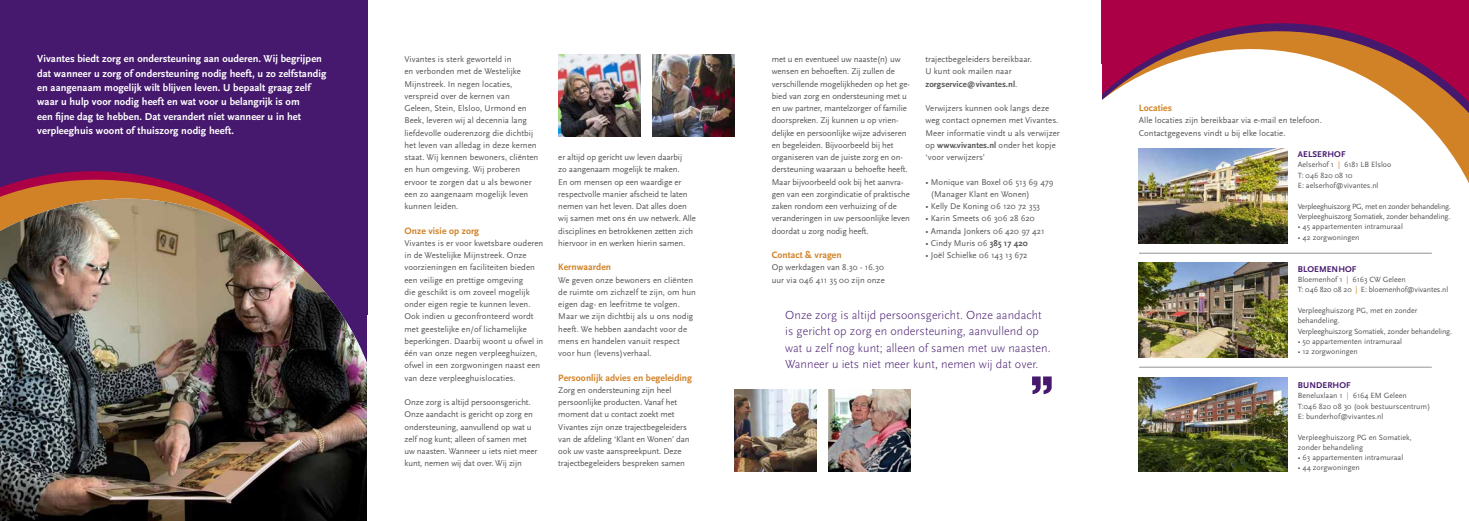
<style>
.page{position:relative;width:1469px;height:521px;background:#fff}
.page>*{position:absolute;margin:0;border:0;box-sizing:border-box;transform-origin:0 0}
.t1{font:300 12.25px/16.4px "Scala Sans Pro";letter-spacing:.005em;color:#46196e}
.t2{font:700 10.5px/14.3px "Scala Sans Pro";letter-spacing:.005em;color:#fff}
.t3{font:700 9.62px "Scala Sans Pro";letter-spacing:.005em;color:#d18227}
.t4{font:8.75px/12.2px "Scala Sans Pro";letter-spacing:.005em;color:#555}
.t5{font:700 8.75px "Scala Sans Pro";letter-spacing:.015em;color:#46196e}
.t6{font:7.88px/10.3px "Scala Sans Pro";color:#555}
.t7{font:7.88px/10.3px "Scala Sans Pro";letter-spacing:-.02em;color:#555}
.s1{font-weight:700}
.s2{font-family:"Scala Sans OT";font-weight:700}
.s3{color:#d18227}
</style>
<div class="page">
<div style="left:1101px;top:0;width:367px;height:19px;background:#ab0045"></div>
<svg style="left:1032px;top:19px;width:436px;height:376px"></svg>
<div style="left:0;top:0;width:367px;height:521px;background:#46196e"></div>
<svg style="left:0;top:167px;width:368px;height:32px"></svg>
<img style="left:0;top:199px;width:368px;height:322px">
<div style="left:367px;top:315px;width:31px;height:206px;background:#fff"></div>
<img style="left:558px;top:55px;width:82px;height:81px">
<img style="left:734px;top:389px;width:82px;height:82px">
<img style="left:652px;top:55px;width:82px;height:81px">
<img style="left:828px;top:389px;width:82px;height:82px">
<svg style="left:1032px;top:376px;width:19px;height:18px"></svg>
<div style="left:1032px;top:64px;width:69px;height:127px;background:#fff"></div>
<div style="left:1082px;top:389px;width:386px;height:132px;background:#fff"></div>
<img style="left:1138px;top:149px;width:149px;height:94px">
<img style="left:1138px;top:377px;width:149px;height:94px">
<img style="left:1138px;top:263px;width:149px;height:94px">
<hr style="left:1139px;top:253px;width:292px;height:1px;background:#939393">
<hr style="left:1139px;top:367px;width:292px;height:1px;background:#939393">
<p class="t2" style="left:37px;top:52px;width:291px">Vivantes biedt zorg en ondersteuning aan ouderen. Wij begrijpen dat wanneer u zorg of ondersteuning nodig heeft, u zo zelfstandig en aangenaam mogelijk wilt blijven leven. U bepaalt graag zelf waar u hulp voor nodig heeft en wat voor u belangrijk is om<br>een fijne dag te hebben. Dat verandert niet wanneer u in het verpleeghuis woont of thuiszorg nodig heeft.</p>
<p class="t4" style="left:404px;top:53px;width:135px">Vivantes is sterk geworteld in<br>en verbonden met de Westelijke<br>Mijnstreek. In negen locaties, verspreid over de kernen van<br>Geleen, Stein, Elsloo, Urmond en<br>Beek, leveren wij al decennia lang liefdevolle ouderenzorg die dichtbij het leven van alledag in deze kernen staat. Wij kennen bewoners, cliënten en hun omgeving. Wij proberen ervoor te zorgen dat u als bewoner een zo aangenaam mogelijk leven kunnen leiden.</p>
<p class="t3" style="left:404px;top:225px;width:76px">Onze visie op zorg</p>
<p class="t4" style="left:404px;top:237px;width:140px">Vivantes is er voor kwetsbare ouderen in de Westelijke Mijnstreek. Onze voorzieningen en faciliteiten bieden een veilige en prettige omgeving<br>die geschikt is om zoveel mogelijk onder eigen regie te kunnen leven.<br>Ook indien u geconfronteerd wordt met geestelijke en/of lichamelijke beperkingen. Daarbij woont u ofwel in één van onze negen verpleeghuizen, ofwel in een zorgwoningen naast een van deze verpleeghuislocaties.</p>
<p class="t4" style="left:404px;top:396px;width:134px">Onze zorg is altijd persoonsgericht.<br>Onze aandacht is gericht op zorg en ondersteuning, aanvullend op wat u zelf nog kunt; alleen of samen met uw naasten. Wanneer u iets niet meer kunt, nemen wij dat over. Wij zijn</p>
<p class="t4" style="left:558px;top:151px;width:139px">er altijd op gericht uw leven daarbij<br>zo aangenaam mogelijk te maken.<br>En om mensen op een waardige er respectvolle manier afscheid te laten nemen van het leven. Dat alles doen wij samen met ons én uw netwerk. Alle disciplines en betrokkenen zetten zich hiervoor in en werken hierin samen.</p>
<p class="t3" style="left:558px;top:262px;width:54px">Kernwaarden</p>
<p class="t4" style="left:558px;top:274px;width:139px">We geven onze bewoners en cliënten de ruimte om zichzelf te zijn, om hun eigen dag- en leefritme te volgen.<br>Maar we zijn dichtbij als u ons nodig heeft. We hebben aandacht voor de mens en handelen vanuit respect voor hun (levens)verhaal.</p>
<p class="t3" style="left:558px;top:372px;width:135px">Persoonlijk advies en begeleiding</p>
<p class="t4" style="left:558px;top:384px;width:133px">Zorg en ondersteuning zijn heel persoonlijke producten. Vanaf het moment dat u contact zoekt met Vivantes zijn onze trajectbegeleiders van de afdeling ‘Klant en Wonen’ dan ook uw vaste aanspreekpunt. Deze trajectbegeleiders bespreken samen</p>
<p class="t4" style="left:771px;top:53px;width:140px">met u en eventueel uw naaste(n) uw wensen en behoeften. Zij zullen de verschillende mogelijkheden op het ge&shy;bied van zorg en ondersteuning met u en uw partner, mantelzorger of familie doorspreken. Zij kunnen u op vrien&shy;delijke en persoonlijke wijze adviseren en begeleiden. Bijvoorbeeld bij het organiseren van de juiste zorg en on&shy;dersteuning waaraan u behoefte heeft.<br>Maar bijvoorbeeld ook bij het aanvra&shy;gen van een zorgindicatie of praktische zaken rondom een verhuizing of de veranderingen in uw persoonlijke leven doordat u zorg nodig heeft.</p>
<p class="t3" style="left:771px;top:249px;width:71px">Contact &amp; vragen</p>
<p class="t4" style="left:771px;top:261px;width:115px">Op werkdagen van 8.30 - 16.30 uur via 046 411 35 00 zijn onze</p>
<p class="t4" style="left:925px;top:53px;width:108px">trajectbegeleiders bereikbaar.<br>U kunt ook mailen naar <span class="s1">zorgservice@vivantes.nl</span>.</p>
<p class="t4" style="left:925px;top:102px;width:136px">Verwijzers kunnen ook langs deze weg contact opnemen met Vivantes.<br>Meer informatie vindt u als verwijzer op <span class="s1">www.vivantes.nl</span> onder het kopje ‘voor verwijzers’</p>
<p class="t4" style="left:931px;top:176px;width:124px;text-indent:-5px">• Monique van Boxel 06 513 69 479 (Manager Klant en Wonen)</p>
<p class="t4" style="left:925px;top:200px;width:116px">• Kelly De Koning 06 120 72 353</p>
<p class="t4" style="left:925px;top:212px;width:111px">• Karin Smeets 06 306 28 620</p>
<p class="t4" style="left:925px;top:225px;width:121px">• Amanda Jonkers 06 420 97 421</p>
<p class="t4" style="left:925px;top:237px;width:104px">• Cindy Muris 06 <span class="s2">385 17 420</span></p>
<p class="t4" style="left:925px;top:249px;width:103px">• Joël Schielke 06 143 13 672</p>
<h1 class="t1" style="left:785px;top:307px;width:267px">Onze zorg is altijd persoonsgericht. Onze aandacht is gericht op zorg en ondersteuning, aanvullend op wat u zelf nog kunt; alleen of samen met uw naasten.<br>Wanneer u iets niet meer kunt, nemen wij dat over.</h1>
<p class="t3" style="left:1138px;top:102px;width:35px">Locaties</p>
<p class="t4" style="left:1138px;top:114px;width:184px">Alle locaties zijn bereikbaar via e-mail en telefoon.<br>Contactgegevens vindt u bij elke locatie.</p>
<p class="t5" style="left:1297px;top:149px;width:49px">AELSERHOF</p>
<p class="t6" style="left:1297px;top:160px;width:95px">Aelserhof 1 <span class="s3">|</span> 6181 LB Elsloo<br>T: 046 820 08 10<br>E: aelserhof@vivantes.nl</p>
<p class="t7" style="left:1297px;top:201px;width:154px">Verpleeghuiszorg PG, met en zonder behandeling.<br>Verpleeghuiszorg Somatiek, zonder behandeling.</p>
<p class="t6" style="left:1297px;top:222px;width:107px">• 45 appartementen intramuraal</p>
<p class="t6" style="left:1297px;top:232px;width:63px">• 42 zorgwoningen</p>
<p class="t5" style="left:1297px;top:264px;width:60px">BLOEMENHOF</p>
<p class="t6" style="left:1297px;top:274px;width:152px">Bloemenhof 1 <span class="s3">|</span> 6163 CW Geleen<br>T: 046 820 08 20 <span class="s3">|</span> E: bloemenhof@vivantes.nl</p>
<p class="t6" style="left:1297px;top:305px;width:156px">Verpleeghuiszorg PG, met en zonder behandeling.<br>Verpleeghuiszorg Somatiek, zonder behandeling.</p>
<p class="t6" style="left:1297px;top:336px;width:106px">• 50 appartementen intramuraal</p>
<p class="t6" style="left:1297px;top:346px;width:62px">• 12 zorgwoningen</p>
<p class="t5" style="left:1297px;top:380px;width:55px">BUNDERHOF</p>
<p class="t6" style="left:1297px;top:390px;width:134px">Beneluxlaan 1 <span class="s3">|</span> 6164 EM Geleen<br>T:046 820 08 30 (ook bestuurscentrum)<br>E: bunderhof@vivantes.nl</p>
<p class="t6" style="left:1297px;top:432px;width:115px">Verpleeghuiszorg PG en Somatiek, zonder behandeling</p>
<p class="t6" style="left:1297px;top:452px;width:107px">• 63 appartementen intramuraal</p>
<p class="t6" style="left:1297px;top:463px;width:64px">• 44 zorgwoningen</p>
</div>
